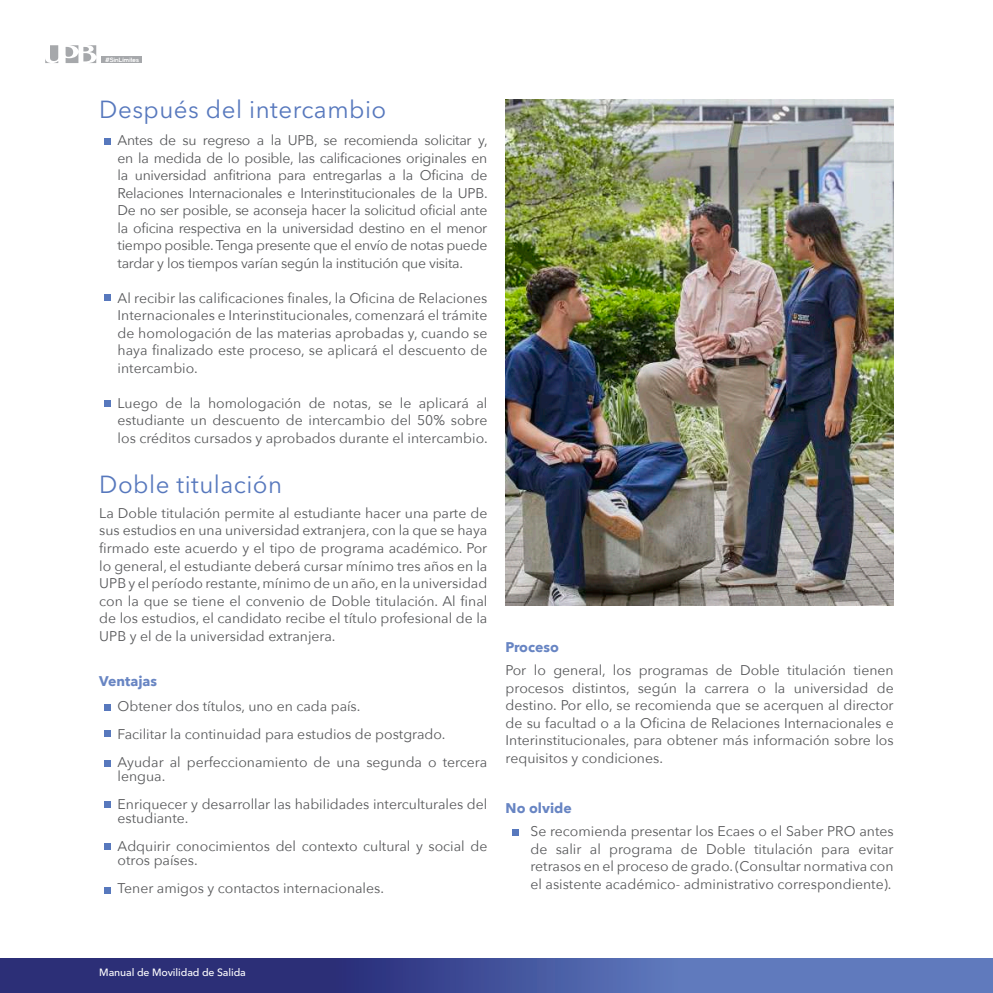
<style>
.page{position:relative;width:993px;height:993px;background:#fff}
.page>*{position:absolute;margin:0;border:0;box-sizing:border-box;transform-origin:0 0}
.t1{font:24.5px "Avenir Next LT Pro";letter-spacing:.02em;color:#5778bd}
.t2{font:14px/17.5px "Avenir Next";color:#57585a;text-align:justify}
.t3{font:700 14px "Avenir Next";color:#6885c3}
.t4{font:500 10.5px "Avenir Next LT Pro";letter-spacing:-.01em;color:#fff}
.t5{font:6.12px "Vice City Sans";color:#fff}
</style>
<div class="page">
<svg style="left:0;top:958px;width:992px;height:34px;background:#445399"></svg>
<svg style="left:45px;top:45px;width:51px;height:18px"></svg>
<div style="left:101px;top:57px;width:40px;height:6px;background:#a6a8ab"></div>
<img style="left:505px;top:99px;width:388px;height:506px">
<div style="left:104px;top:137px;width:7px;height:7px;background:#5778bd"></div>
<div style="left:104px;top:294px;width:7px;height:7px;background:#5778bd"></div>
<div style="left:104px;top:400px;width:7px;height:7px;background:#5778bd"></div>
<div style="left:104px;top:703px;width:7px;height:7px;background:#5778bd"></div>
<div style="left:104px;top:729px;width:7px;height:7px;background:#5778bd"></div>
<div style="left:104px;top:759px;width:7px;height:7px;background:#5778bd"></div>
<div style="left:104px;top:800px;width:7px;height:7px;background:#5778bd"></div>
<div style="left:104px;top:842px;width:7px;height:7px;background:#5778bd"></div>
<div style="left:512px;top:828px;width:7px;height:7px;background:#5778bd"></div>
<div style="left:104px;top:886px;width:7px;height:7px;background:#5778bd"></div>
<p class="t5" style="left:105px;top:56px;width:35px">#SinLímites</p>
<h1 class="t1" style="left:99px;top:95px;width:288px">Después del intercambio</h1>
<p class="t2" style="left:117px;top:131px;width:371px">Antes de su regreso a la UPB, se recomienda solicitar y, en la medida de lo posible, las calificaciones originales en la universidad anfitriona para entregarlas a la Oficina de Relaciones Internacionales e Interinstitucionales de la UPB.<br>De no ser posible, se aconseja hacer la solicitud oficial ante la oficina respectiva en la universidad destino en el menor tiempo posible. Tenga presente que el envío de notas puede tardar y los tiempos varían según la institución que visita.</p>
<p class="t2" style="left:117px;top:288px;width:371px">Al recibir las calificaciones finales, la Oficina de Relaciones Internacionales e Interinstitucionales, comenzará el trámite de homologación de las materias aprobadas y, cuando se haya finalizado este proceso, se aplicará el descuento de intercambio.</p>
<p class="t2" style="left:117px;top:393px;width:371px">Luego de la homologación de notas, se le aplicará al estudiante un descuento de intercambio del 50% sobre los créditos cursados y aprobados durante el intercambio.</p>
<h1 class="t1" style="left:99px;top:469px;width:184px">Doble titulación</h1>
<p class="t2" style="left:99px;top:503px;width:389px">La Doble titulación permite al estudiante hacer una parte de sus estudios en una universidad extranjera, con la que se haya firmado este acuerdo y el tipo de programa académico. Por lo general, el estudiante deberá cursar mínimo tres años en la UPB y el período restante, mínimo de un año, en la universidad con la que se tiene el convenio de Doble titulación. Al final de los estudios, el candidato recibe el título profesional de la UPB y el de la universidad extranjera.</p>
<p class="t3" style="left:99px;top:668px;width:59px">Ventajas</p>
<p class="t2" style="left:117px;top:691px;width:371px;line-height:28px;text-align:left">Obtener dos títulos, uno en cada país.<br>Facilitar la continuidad para estudios de postgrado.<br>Ayudar al perfeccionamiento de una segunda o tercera</p>
<p class="t2" style="left:117px;top:761px;width:371px;line-height:28px">lengua.<br>Enriquecer y desarrollar las habilidades interculturales del</p>
<p class="t2" style="left:117px;top:803px;width:371px;line-height:28px">estudiante.<br>Adquirir conocimientos del contexto cultural y social de</p>
<p class="t2" style="left:117px;top:845px;width:268px;line-height:28px">otros países.<br>Tener amigos y contactos internacionales.</p>
<p class="t3" style="left:505px;top:634px;width:55px">Proceso</p>
<p class="t2" style="left:505px;top:660px;width:389px">Por lo general, los programas de Doble titulación tienen procesos distintos, según la carrera o la universidad de destino. Por ello, se recomienda que se acerquen al director de su facultad o a la Oficina de Relaciones Internacionales e Interinstitucionales, para obtener más información sobre los requisitos y condiciones.</p>
<p class="t3" style="left:505px;top:796px;width:68px">No olvide</p>
<p class="t2" style="left:530px;top:822px;width:364px">Se recomienda presentar los Ecaes o el Saber PRO antes de salir al programa de Doble titulación para evitar retrasos en el proceso de grado. (Consultar normativa con el asistente académico- administrativo correspondiente).</p>
<p class="t4" style="left:99px;top:965px;width:148px">Manual de Movilidad de Salida</p>
</div>
